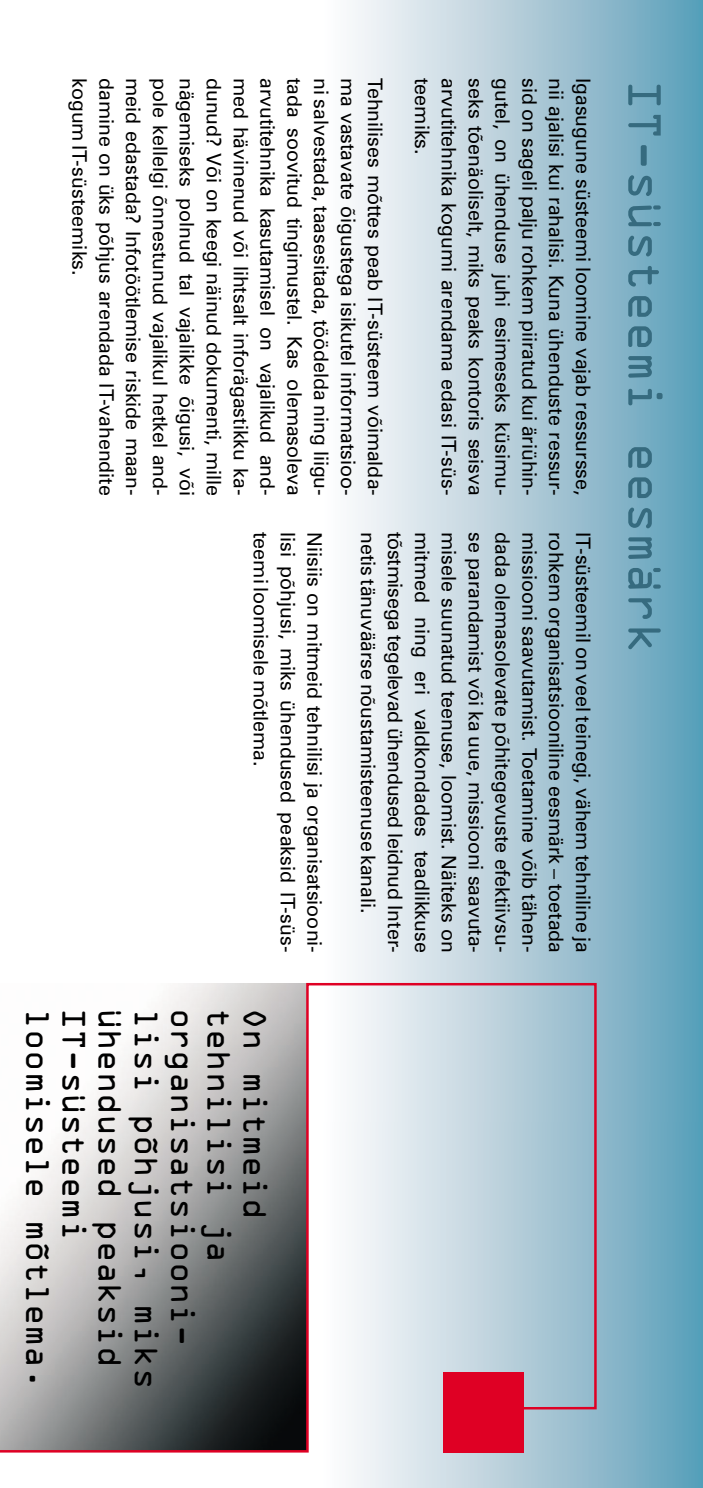
<style>
.page{position:relative;width:703px;height:1488px;background:#fff}
.page>*{position:absolute;margin:0;border:0;box-sizing:border-box;transform-origin:0 0}
.t1{font:50px "OCRA Extended";color:#366b7f}
.t2{font:35px "OCRA Extended";color:#000}
.t3{font:20px "Zurich BT";color:#000}
</style>
<div class="page">
<img style="left:352px;top:0;width:350px;height:1488px">
<svg style="left:0;top:981px;width:598px;height:472px"></svg>
<div style="left:443px;top:1372px;width:80px;height:80px;background:#df0024"></div>
<p class="t3" style="left:87px;top:78px;width:199px;rotate:90deg">kogum IT-süsteemiks.</p>
<p class="t3" style="left:114px;top:78px;width:419px;rotate:90deg">damine on üks põhjus arendada IT-vahendite</p>
<p class="t3" style="left:141px;top:78px;width:419px;rotate:90deg">meid edastada? Infotöötlemise riskide maan-</p>
<p class="t3" style="left:167px;top:78px;width:419px;rotate:90deg">pole kellelgi õnnestunud vajalikul hetkel and-</p>
<p class="t3" style="left:194px;top:78px;width:419px;rotate:90deg">nägemiseks polnud tal vajalikke õigusi, või</p>
<p class="t3" style="left:221px;top:78px;width:419px;rotate:90deg">dunud? Või on keegi näinud dokumenti, mille</p>
<p class="t3" style="left:248px;top:78px;width:419px;rotate:90deg">med hävinenud või lihtsalt inforägastikku ka-</p>
<p class="t3" style="left:275px;top:78px;width:419px;rotate:90deg">arvutitehnika kasutamisel on vajalikud and-</p>
<p class="t3" style="left:302px;top:78px;width:419px;rotate:90deg">tada soovitud tingimustel. Kas olemasoleva</p>
<p class="t3" style="left:328px;top:78px;width:419px;rotate:90deg">ni salvestada, taasesitada, töödelda ning liigu-</p>
<p class="t3" style="left:355px;top:78px;width:419px;rotate:90deg">ma vastavate õigustega isikutel informatsioo-</p>
<p class="t3" style="left:382px;top:78px;width:419px;rotate:90deg">Tehnilises mõttes peab IT-süsteem võimalda-</p>
<p class="t3" style="left:429px;top:78px;width:78px;rotate:90deg">teemiks.</p>
<p class="t3" style="left:456px;top:78px;width:419px;rotate:90deg">arvutitehnika kogumi arendama edasi IT-süs-</p>
<p class="t3" style="left:483px;top:78px;width:419px;rotate:90deg">seks tõenäoliselt, miks peaks kontoris seisva</p>
<p class="t3" style="left:510px;top:78px;width:419px;rotate:90deg">gutel, on ühenduse juhi esimeseks küsimu-</p>
<p class="t3" style="left:536px;top:78px;width:419px;rotate:90deg">sid on sageli palju rohkem piiratud kui äriühin-</p>
<p class="t3" style="left:563px;top:78px;width:419px;rotate:90deg">nii ajalisi kui rahalisi. Kuna ühenduste ressur-</p>
<p class="t3" style="left:590px;top:78px;width:419px;rotate:90deg">Igasugune süsteemi loomine vajab ressursse,</p>
<p class="t3" style="left:402px;top:532px;width:422px;rotate:90deg">tõstmisega tegelevad ühendused leidnud Inter-</p>
<p class="t3" style="left:429px;top:532px;width:422px;rotate:90deg">mitmed ning eri valdkondades teadlikkuse</p>
<p class="t3" style="left:456px;top:532px;width:422px;rotate:90deg">misele suunatud teenuse, loomist. Näiteks on</p>
<p class="t3" style="left:483px;top:532px;width:422px;rotate:90deg">se parandamist või ka uue, missiooni saavuta-</p>
<p class="t3" style="left:510px;top:532px;width:422px;rotate:90deg">dada olemasolevate põhitegevuste efektiivsu-</p>
<p class="t3" style="left:536px;top:532px;width:422px;rotate:90deg">missiooni saavutamist. Toetamine võib tähen-</p>
<p class="t3" style="left:563px;top:532px;width:422px;rotate:90deg">rohkem organisatsiooniline eesmärk – toetada</p>
<p class="t3" style="left:590px;top:532px;width:422px;rotate:90deg">IT-süsteemil on veel teinegi, vähem tehniline ja</p>
<p class="t3" style="left:268px;top:532px;width:236px;rotate:90deg">teemi loomisele mõtlema.</p>
<p class="t3" style="left:295px;top:532px;width:422px;rotate:90deg">lisi põhjusi, miks ühendused peaksid IT-süs-</p>
<p class="t3" style="left:322px;top:532px;width:422px;rotate:90deg">Niisiis on mitmeid tehnilisi ja organisatsiooni-</p>
<p class="t3" style="left:375px;top:532px;width:383px;rotate:90deg">netis tänuväärse nõustamisteenuse kanali.</p>
<h2 class="t2" style="left:50px;top:1008px;width:382px;rotate:90deg">loomisele mõtlema.</h2>
<h2 class="t2" style="left:86px;top:1008px;width:234px;rotate:90deg">IT-süsteemi</h2>
<h2 class="t2" style="left:123px;top:1008px;width:361px;rotate:90deg">ühendused peaksid</h2>
<h2 class="t2" style="left:159px;top:1008px;width:382px;rotate:90deg">lisi põhjusi, miks</h2>
<h2 class="t2" style="left:195px;top:1008px;width:340px;rotate:90deg">organisatsiooni-</h2>
<h2 class="t2" style="left:231px;top:1008px;width:255px;rotate:90deg">tehnilisi ja</h2>
<h2 class="t2" style="left:267px;top:1008px;width:213px;rotate:90deg">On mitmeid</h2>
<h1 class="t1" style="left:662px;top:80px;width:575px;rotate:90deg">IT-süsteemi eesmärk</h1>
</div>
